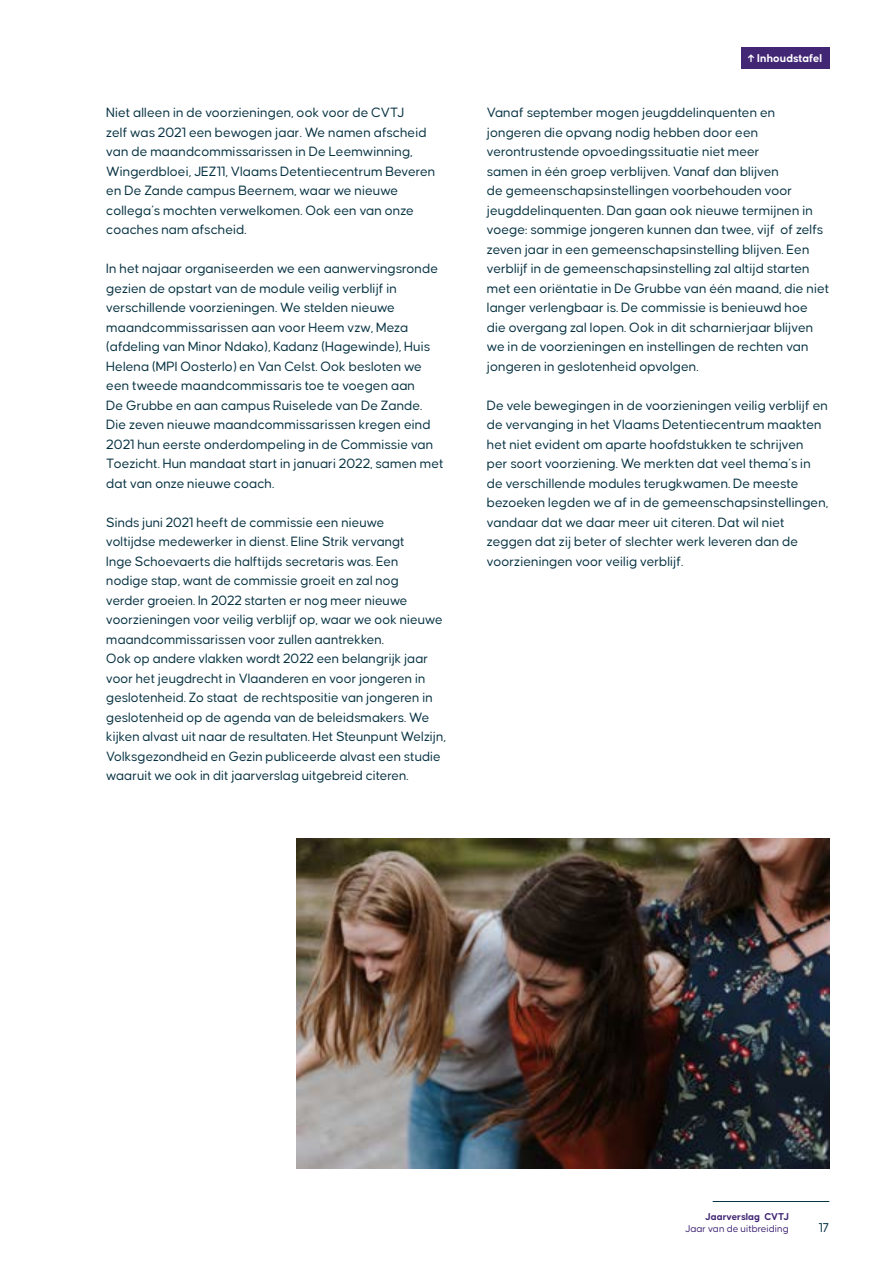
<style>
.page{position:relative;width:893px;height:1263px;background:#fff}
.page>*{position:absolute;margin:0;border:0;box-sizing:border-box;transform-origin:0 0}
.t1{font:14.25px/19.5px "Causten Round";color:#053141}
.t2{font:13.5px "Causten Round";color:#053141}
.t3{font:700 12px "Causten Round";color:#fff}
.t4{font:10.5px "Causten Round";color:#422775}
.t5{font:700 10.5px "Causten Round";color:#422775}
.s1{font-weight:600}
</style>
<div class="page">
<hr style="left:713px;top:1201px;width:116px;height:1px;background:#053141">
<img style="left:297px;top:839px;width:532px;height:329px">
<div style="left:741px;top:48px;width:88px;height:21px;background:#422775"></div>
<p class="t1" style="left:106px;top:103px;width:330px">Niet alleen in de voorzieningen, ook voor de CVTJ<br>zelf was 2021 een bewogen jaar. We namen afscheid van de maandcommissarissen in De Leemwinning, Wingerdbloei, JEZ11, Vlaams Detentiecentrum Beveren en De Zande campus Beernem, waar we nieuwe collega’s mochten verwelkomen. Ook een van onze coaches nam afscheid.</p>
<p class="t1" style="left:106px;top:259px;width:339px">In het najaar organiseerden we een aanwervingsronde gezien de opstart van de module veilig verblijf in verschillende voorzieningen. We stelden nieuwe maandcommissarissen aan voor Heem vzw, Meza (afdeling van Minor Ndako), Kadanz (Hagewinde), Huis Helena (MPI Oosterlo) en Van Celst. Ook besloten we een tweede maandcommissaris toe te voegen aan<br>De Grubbe en aan campus Ruiselede van De Zande.<br>Die zeven nieuwe maandcommissarissen kregen eind 2021 hun eerste onderdompeling in de Commissie van Toezicht. Hun mandaat start in januari 2022, samen met dat van onze nieuwe coach.</p>
<p class="t1" style="left:106px;top:512px;width:341px">Sinds juni 2021 heeft de commissie een nieuwe<br>voltijdse medewerker in dienst. Eline Strik vervangt<br>Inge Schoevaerts die halftijds secretaris was. Een<br>nodige stap, want de commissie groeit en zal nog<br>verder groeien. In 2022 starten er nog meer nieuwe voorzieningen voor veilig verblijf op, waar we ook nieuwe maandcommissarissen voor zullen aantrekken.<br>Ook op andere vlakken wordt 2022 een belangrijk jaar voor het jeugdrecht in Vlaanderen en voor jongeren in geslotenheid. Zo staat de rechtspositie van jongeren in geslotenheid op de agenda van de beleidsmakers. We kijken alvast uit naar de resultaten. Het Steunpunt Welzijn, Volksgezondheid en Gezin publiceerde alvast een studie waaruit we ook in dit jaarverslag uitgebreid citeren.</p>
<p class="t3" style="left:747px;top:52px;width:77px"><span class="s1">↑</span> Inhoudstafel</p>
<p class="t1" style="left:487px;top:103px;width:344px">Vanaf september mogen jeugddelinquenten en jongeren die opvang nodig hebben door een verontrustende opvoedingssituatie niet meer<br>samen in één groep verblijven. Vanaf dan blijven<br>de gemeenschapsinstellingen voorbehouden voor jeugddelinquenten. Dan gaan ook nieuwe termijnen in voege: sommige jongeren kunnen dan twee, vijf of zelfs zeven jaar in een gemeenschapsinstelling blijven. Een verblijf in de gemeenschapsinstelling zal altijd starten met een oriëntatie in De Grubbe van één maand, die niet langer verlengbaar is. De commissie is benieuwd hoe die overgang zal lopen. Ook in dit scharnierjaar blijven we in de voorzieningen en instellingen de rechten van jongeren in geslotenheid opvolgen.</p>
<p class="t1" style="left:487px;top:395px;width:343px">De vele bewegingen in de voorzieningen veilig verblijf en de vervanging in het Vlaams Detentiecentrum maakten het niet evident om aparte hoofdstukken te schrijven<br>per soort voorziening. We merkten dat veel thema’s in de verschillende modules terugkwamen. De meeste bezoeken legden we af in de gemeenschapsinstellingen, vandaar dat we daar meer uit citeren. Dat wil niet zeggen dat zij beter of slechter werk leveren dan de voorzieningen voor veilig verblijf.</p>
<p class="t5" style="left:705px;top:1211px;width:85px">Jaarverslag CVTJ</p>
<p class="t4" style="left:685px;top:1223px;width:105px">Jaar van de uitbreiding</p>
<p class="t2" style="left:819px;top:1221px;width:12px">17</p>
</div>
